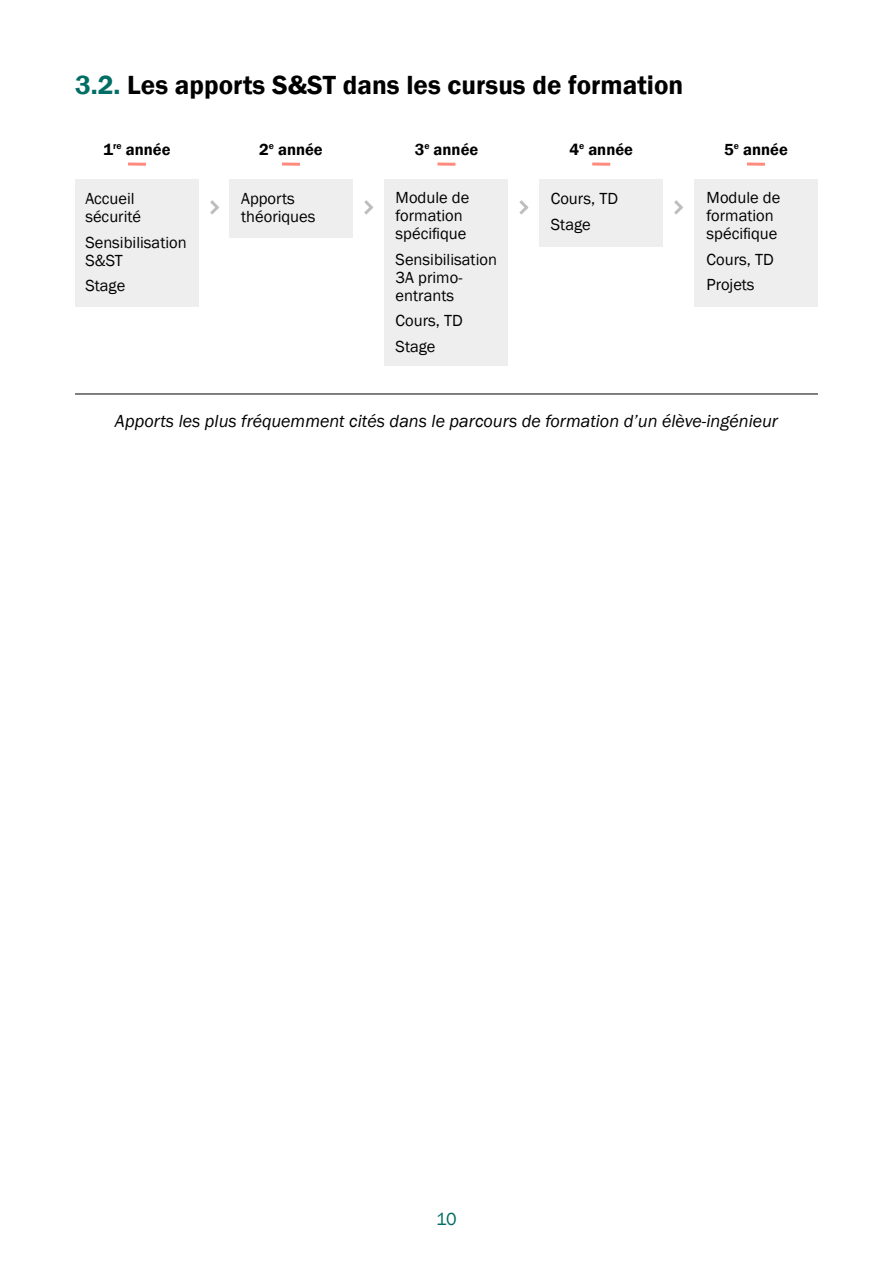
<style>
.page{position:relative;width:893px;height:1263px;background:#fff}
.page>*{position:absolute;margin:0;border:0;box-sizing:border-box;transform-origin:0 0}
.t1{font:600 27px "Franklin Gothic";color:#000}
.t2{font:italic 18px "Franklin Gothic";color:#000}
.t3{font:18px "Franklin Gothic";color:#006e64}
.t4{font:16.5px/18px "Franklin Gothic";color:#000}
.t5{font:600 16.5px "Franklin Gothic";color:#000}
.s1{color:#006e64}
</style>
<div class="page">
<div style="left:75px;top:179px;width:124px;height:127px;background:#eee"></div>
<div style="left:384px;top:179px;width:124px;height:186px;background:#eee"></div>
<div style="left:694px;top:179px;width:124px;height:127px;background:#eee"></div>
<div style="left:539px;top:179px;width:124px;height:68px;background:#eee"></div>
<div style="left:229px;top:179px;width:124px;height:59px;background:#eee"></div>
<hr style="left:75px;top:394px;width:743px;height:1px;background:#000">
<svg style="left:128px;top:162px;width:18px;height:4px"></svg>
<svg style="left:282px;top:162px;width:18px;height:4px"></svg>
<svg style="left:437px;top:162px;width:18px;height:4px"></svg>
<svg style="left:592px;top:162px;width:18px;height:4px"></svg>
<svg style="left:747px;top:162px;width:18px;height:4px"></svg>
<svg style="left:210px;top:200px;width:9px;height:15px"></svg>
<svg style="left:364px;top:200px;width:9px;height:15px"></svg>
<svg style="left:674px;top:200px;width:9px;height:15px"></svg>
<svg style="left:519px;top:200px;width:10px;height:15px"></svg>
<h1 class="t1" style="left:75px;top:68px;width:610px"><span class="s1">3.2.</span> Les apports S&amp;ST dans les cursus de formation</h1>
<p class="t5" style="left:104px;top:139px;width:68px">1<sup>re</sup> année</p>
<p class="t5" style="left:259px;top:139px;width:65px">2<sup>e</sup> année</p>
<p class="t5" style="left:415px;top:139px;width:65px">3<sup>e</sup> année</p>
<p class="t5" style="left:569px;top:139px;width:65px">4<sup>e</sup> année</p>
<p class="t5" style="left:724px;top:139px;width:65px">5<sup>e</sup> année</p>
<p class="t4" style="left:241px;top:190px;width:76px">Apports théoriques</p>
<p class="t4" style="left:707px;top:189px;width:75px">Module de formation spécifique</p>
<p class="t4" style="left:707px;top:247px;width:69px;line-height:25.5px">Cours, TD<br>Projets</p>
<p class="t4" style="left:396px;top:189px;width:75px">Module de formation spécifique</p>
<p class="t4" style="left:396px;top:250px;width:103px">Sensibilisation<br>3A primo&shy;entrants</p>
<p class="t4" style="left:396px;top:308px;width:69px;line-height:25.5px">Cours, TD<br>Stage</p>
<p class="t4" style="left:551px;top:186px;width:69px;line-height:25.5px">Cours, TD<br>Stage</p>
<p class="t4" style="left:85px;top:190px;width:57px">Accueil sécurité</p>
<p class="t4" style="left:85px;top:233px;width:103px">Sensibilisation<br>S&amp;ST</p>
<p class="t4" style="left:85px;top:277px;width:41px">Stage</p>
<p class="t2" style="left:115px;top:409px;width:665px">Apports les plus fréquemment cités dans le parcours de formation d’un élève-ingénieur</p>
<p class="t3" style="left:436px;top:1208px;width:22px">10</p>
</div>
